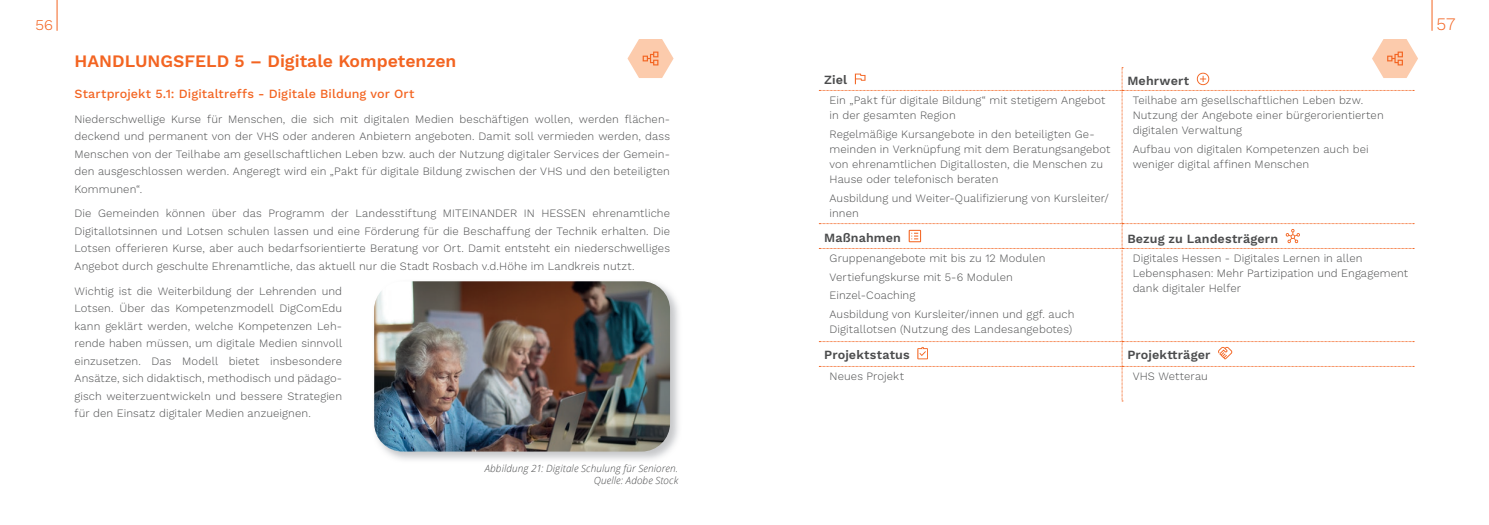
<style>
.page{position:relative;width:1489px;height:525px;background:#fff}
.page>*{position:absolute;margin:0;border:0;box-sizing:border-box;transform-origin:0 0}
.t1{font:600 17.5px "Work Sans";color:#f36421}
.t2{font:300 17.5px "Work Sans";color:#f36421}
.t3{font:600 12.5px "Work Sans";letter-spacing:.01em;color:#4b4c4d}
.t4{font:500 12.5px "Work Sans";letter-spacing:.01em;color:#f36421}
.t5{font:300 11.25px/17.5px "Work Sans";letter-spacing:.01em;color:#4b4c4d}
.t6{font:italic 300 10px/11.2px "Open Sans";letter-spacing:.01em;color:#4b4c4d;text-align:right}
</style>
<div class="page">
<hr style="left:57px;top:0;width:1px;height:31px;background:#f36421">
<hr style="left:1431px;top:0;width:1px;height:31px;background:#f36421">
<svg style="left:627px;top:39px;width:46px;height:39px"></svg>
<svg style="left:819px;top:39px;width:598px;height:362px"></svg>
<img style="left:385px;top:293px;width:294px;height:167px">
<img style="left:374px;top:281px;width:296px;height:170px">
<h1 class="t2" style="left:35px;top:14px;width:19px">56</h1>
<h1 class="t2" style="left:1436px;top:14px;width:21px">57</h1>
<h1 class="t1" style="left:74px;top:50px;width:383px">HANDLUNGSFELD 5 – Digitale Kompetenzen</h1>
<p class="t4" style="left:74px;top:86px;width:341px">Startprojekt 5.1: Digitaltreffs - Digitale Bildung vor Ort</p>
<p class="t5" style="left:74px;top:110px;width:597px;text-align:justify">Niederschwellige Kurse für Menschen, die sich mit digitalen Medien beschäftigen wollen, werden flächen&shy;deckend und permanent von der VHS oder anderen Anbietern angeboten. Damit soll vermieden werden, dass Menschen von der Teilhabe am gesellschaftlichen Leben bzw. auch der Nutzung digitaler Services der Gemein&shy;den ausgeschlossen werden. Angeregt wird ein „Pakt für digitale Bildung zwischen der VHS und den beteiligten Kommunen“.</p>
<p class="t5" style="left:74px;top:205px;width:597px;text-align:justify">Die Gemeinden können über das Programm der Landesstiftung MITEINANDER IN HESSEN ehrenamtliche Digitallotsinnen und Lotsen schulen lassen und eine Förderung für die Beschaffung der Technik erhalten. Die Lotsen offerieren Kurse, aber auch bedarfsorientierte Beratung vor Ort. Damit entsteht ein niederschwelliges Angebot durch geschulte Ehrenamtliche, das aktuell nur die Stadt Rosbach v.d.Höhe im Landkreis nutzt.</p>
<p class="t5" style="left:74px;top:282px;width:269px;text-align:justify">Wichtig ist die Weiterbildung der Lehrenden und Lotsen. Über das Kompetenzmodell DigComEdu kann geklärt werden, welche Kompetenzen Leh&shy;rende haben müssen, um digitale Medien sinnvoll einzusetzen. Das Modell bietet insbesondere Ansätze, sich didaktisch, methodisch und pädago&shy;gisch weiterzuentwickeln und bessere Strategien für den Einsatz digitaler Medien anzueignen.</p>
<p class="t3" style="left:824px;top:73px;width:24px">Ziel</p>
<p class="t3" style="left:1127px;top:73px;width:63px">Mehrwert</p>
<p class="t5" style="left:829px;top:93px;width:277px;line-height:15px">Ein „Pakt für digitale Bildung“ mit stetigem Angebot in der gesamten Region</p>
<p class="t5" style="left:829px;top:127px;width:282px;line-height:15px">Regelmäßige Kursangebote in den beteiligten Ge&shy;meinden in Verknüpfung mit dem Beratungsangebot von ehrenamtlichen Digitallosten, die Menschen zu Hause oder telefonisch beraten</p>
<p class="t5" style="left:829px;top:190px;width:281px;line-height:15px">Ausbildung und Weiter-Qualifizierung von Kursleiter/ innen</p>
<p class="t5" style="left:1132px;top:93px;width:252px;line-height:15px">Teilhabe am gesellschaftlichen Leben bzw.<br>Nutzung der Angebote einer bürgerorientierten digitalen Verwaltung</p>
<p class="t5" style="left:1132px;top:142px;width:237px;line-height:15px">Aufbau von digitalen Kompetenzen auch bei weniger digital affinen Menschen</p>
<p class="t3" style="left:824px;top:230px;width:78px">Maßnahmen</p>
<p class="t3" style="left:1127px;top:231px;width:152px">Bezug zu Landesträgern</p>
<p class="t5" style="left:829px;top:249px;width:246px;line-height:18.5px">Gruppenangebote mit bis zu 12 Modulen Vertiefungskurse mit 5-6 Modulen Einzel-Coaching<br>Ausbildung von Kursleiter/innen und ggf. auch</p>
<p class="t5" style="left:829px;top:321px;width:244px">Digitallotsen (Nutzung des Landesangebotes)</p>
<p class="t5" style="left:1132px;top:251px;width:277px;line-height:15px">Digitales Hessen - Digitales Lernen in allen<br>Lebensphasen: Mehr Partizipation und Engagement dank digitaler Helfer</p>
<p class="t3" style="left:824px;top:347px;width:87px">Projektstatus</p>
<p class="t3" style="left:1127px;top:347px;width:85px">Projektträger</p>
<p class="t5" style="left:829px;top:368px;width:76px">Neues Projekt</p>
<p class="t5" style="left:1132px;top:368px;width:77px">VHS Wetterau</p>
<p class="t6" style="left:485px;top:462px;width:195px">Abbildung 21: Digitale Schulung für Senioren.<br>Quelle: Adobe Stock</p>
</div>
